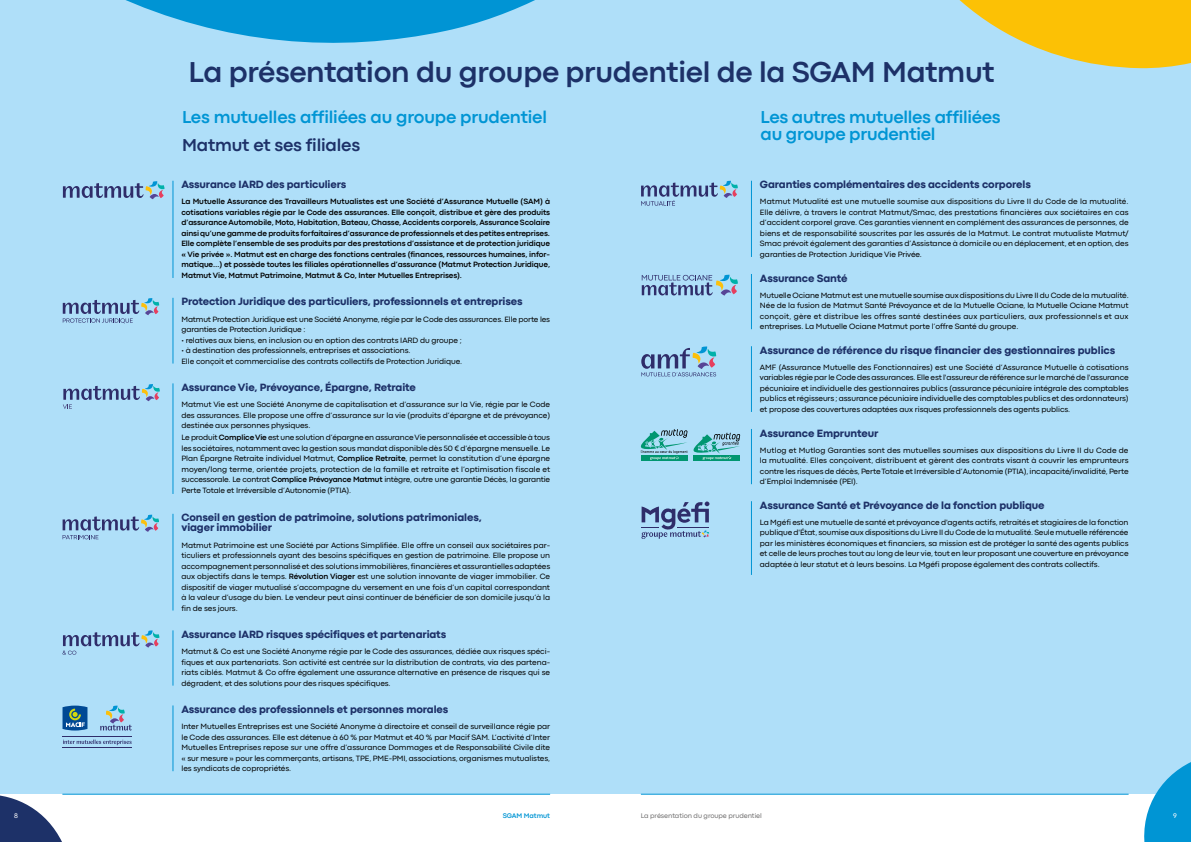
<style>
.page{position:relative;width:1191px;height:842px;background:#fff}
.page>*{position:absolute;margin:0;border:0;box-sizing:border-box;transform-origin:0 0}
.t1{font:700 30px "Codec Pro";letter-spacing:-.01em;color:#1d3168}
.t2{font:700 18px/17px "Codec Pro";letter-spacing:-.015em;color:#0095d4}
.t3{font:700 18px "Codec Pro";letter-spacing:-.01em;color:#1d3168}
.t4{font:800 11px/10px "Codec Pro";letter-spacing:-.01em;color:#1d3168}
.t5{font:8px/10.5px "Codec Pro";letter-spacing:-.01em;color:#000;text-align:justify}
.t6{font:700 8px/10.5px "Codec Pro";letter-spacing:-.01em;color:#000;text-align:justify}
.t7{font:7px "Codec Pro";letter-spacing:-.01em;color:#706f6f}
.t8{font:700 7px "Codec Pro";letter-spacing:-.01em;color:#0095d4}
.t9{font:7px "Codec Pro";color:#fff}
.s1{font-weight:700}
</style>
<div class="page">
<div style="left:0;top:0;width:1191px;height:794px;background:#afdff9"></div>
<div style="left:396px;top:0;width:398px;height:794px;background:#afdff9"></div>
<svg style="left:791px;top:279px;width:6px;height:5px"></svg>
<svg style="left:989px;top:279px;width:6px;height:5px"></svg>
<svg style="left:791px;top:558px;width:6px;height:6px"></svg>
<svg style="left:989px;top:558px;width:6px;height:6px"></svg>
<div style="left:0;top:93px;width:662px;height:701px;background:#afdff9"></div>
<hr style="left:62px;top:794px;width:488px;height:1px;background:#0095d4">
<hr style="left:641px;top:794px;width:487px;height:1px;background:#0095d4">
<svg style="left:0;top:794px;width:67px;height:48px"></svg>
<svg style="left:1137px;top:757px;width:54px;height:85px;background:#4eb6e3"></svg>
<h1 class="t1" style="left:188px;top:54px;width:807px">La présentation du groupe prudentiel de la SGAM Matmut</h1>
<h2 class="t2" style="left:182px;top:108px;width:366px">Les mutuelles affiliées au groupe prudentiel</h2>
<h2 class="t3" style="left:182px;top:135px;width:180px">Matmut et ses filiales</h2>
<h2 class="t2" style="left:760px;top:108px;width:241px">Les autres mutuelles affiliées au groupe prudentiel</h2>
<h3 class="t4" style="left:181px;top:179px;width:166px">Assurance IARD des particuliers</h3>
<p class="t6" style="left:181px;top:196px;width:370px">La Mutuelle Assurance des Travailleurs Mutualistes est une Société d’Assurance Mutuelle (SAM) à cotisations variables régie par le Code des assurances. Elle conçoit, distribue et gère des produits d’assurance Automobile, Moto, Habitation, Bateau, Chasse, Accidents corporels, Assurance Scolaire ainsi qu’une gamme de produits forfaitaires d’assurance de professionnels et des petites entreprises.<br>Elle complète l’ensemble de ses produits par des prestations d’assistance et de protection juridique « Vie privée ». Matmut est en charge des fonctions centrales (finances, ressources humaines, infor&shy;matique…) et possède toutes les filiales opérationnelles d’assurance (Matmut Protection Juridique, Matmut Vie, Matmut Patrimoine, Matmut &amp; Co, Inter Mutuelles Entreprises).</p>
<h3 class="t4" style="left:181px;top:297px;width:342px">Protection Juridique des particuliers, professionnels et entreprises</h3>
<p class="t5" style="left:181px;top:313px;width:370px">Matmut Protection Juridique est une Société Anonyme, régie par le Code des assurances. Elle porte les garanties de Protection Juridique :</p>
<p class="t5" style="left:181px;top:334px;width:282px">• relatives aux biens, en inclusion ou en option des contrats IARD du groupe ;</p>
<p class="t5" style="left:181px;top:345px;width:282px">• à destination des professionnels, entreprises et associations.<br>Elle conçoit et commercialise des contrats collectifs de Protection Juridique.</p>
<h3 class="t4" style="left:181px;top:382px;width:236px">Assurance Vie, Prévoyance, Épargne, Retraite</h3>
<p class="t5" style="left:181px;top:399px;width:370px">Matmut Vie est une Société Anonyme de capitalisation et d’assurance sur la Vie, régie par le Code des assurances. Elle propose une offre d’assurance sur la vie (produits d’épargne et de prévoyance) destinée aux personnes physiques.</p>
<p class="t5" style="left:181px;top:432px;width:370px">Le produit <span class="s1">Complice Vie</span> est une solution d’épargne en assurance Vie personnalisée et accessible à tous les sociétaires, notamment avec la gestion sous mandat disponible dès 50 € d’épargne mensuelle. Le Plan Épargne Retraite individuel Matmut, <span class="s1">Complice Retraite</span>, permet la constitution d’une épargne moyen/long terme, orientée projets, protection de la famille et retraite et l’optimisation fiscale et successorale. Le contrat <span class="s1">Complice Prévoyance Matmut</span> intègre, outre une garantie Décès, la garantie Perte Totale et Irréversible d’Autonomie (PTIA).</p>
<h3 class="t4" style="left:181px;top:513px;width:302px">Conseil en gestion de patrimoine, solutions patrimoniales, viager immobilier</h3>
<p class="t5" style="left:181px;top:539px;width:370px">Matmut Patrimoine est une Société par Actions Simplifiée. Elle offre un conseil aux sociétaires par&shy;ticuliers et professionnels ayant des besoins spécifiques en gestion de patrimoine. Elle propose un accompagnement personnalisé et des solutions immobilières, financières et assurantielles adaptées aux objectifs dans le temps. <span class="s1">Révolution Viager</span> est une solution innovante de viager immobilier. Ce dispositif de viager mutualisé s’accompagne du versement en une fois d’un capital correspondant à la valeur d’usage du bien. Le vendeur peut ainsi continuer de bénéficier de son domicile jusqu’à la fin de ses jours.</p>
<h3 class="t4" style="left:181px;top:629px;width:266px">Assurance IARD risques spécifiques et partenariats</h3>
<p class="t5" style="left:181px;top:646px;width:370px">Matmut &amp; Co est une Société Anonyme régie par le Code des assurances, dédiée aux risques spéci&shy;fiques et aux partenariats. Son activité est centrée sur la distribution de contrats, via des partena&shy;riats ciblés. Matmut &amp; Co offre également une assurance alternative en présence de risques qui se dégradent, et des solutions pour des risques spécifiques.</p>
<h3 class="t4" style="left:181px;top:704px;width:268px">Assurance des professionnels et personnes morales</h3>
<p class="t5" style="left:181px;top:721px;width:370px">Inter Mutuelles Entreprises est une Société Anonyme à directoire et conseil de surveillance régie par le Code des assurances. Elle est détenue à 60 % par Matmut et 40 % par Macif SAM. L’activité d’Inter Mutuelles Entreprises repose sur une offre d’assurance Dommages et de Responsabilité Civile dite « sur mesure » pour les commerçants, artisans, TPE, PME-PMI, associations, organismes mutualistes, les syndicats de copropriétés.</p>
<h3 class="t4" style="left:760px;top:179px;width:272px">Garanties complémentaires des accidents corporels</h3>
<p class="t5" style="left:760px;top:196px;width:370px">Matmut Mutualité est une mutuelle soumise aux dispositions du Livre II du Code de la mutualité.<br>Elle délivre, à travers le contrat Matmut/Smac, des prestations financières aux sociétaires en cas d’accident corporel grave. Ces garanties viennent en complément des assurances de personnes, de biens et de responsabilité souscrites par les assurés de la Matmut. Le contrat mutualiste Matmut/ Smac prévoit également des garanties d’Assistance à domicile ou en déplacement, et en option, des garanties de Protection Juridique Vie Privée.</p>
<h3 class="t4" style="left:760px;top:273px;width:89px">Assurance Santé</h3>
<p class="t5" style="left:760px;top:290px;width:370px">Mutuelle Ociane Matmut est une mutuelle soumise aux dispositions du Livre II du Code de la mutualité.<br>Née de la fusion de Matmut Santé Prévoyance et de la Mutuelle Ociane, la Mutuelle Ociane Matmut conçoit, gère et distribue les offres santé destinées aux particuliers, aux professionnels et aux entreprises. La Mutuelle Ociane Matmut porte l’offre Santé du groupe.</p>
<h3 class="t4" style="left:760px;top:345px;width:357px">Assurance de référence du risque financier des gestionnaires publics</h3>
<p class="t5" style="left:760px;top:362px;width:370px">AMF (Assurance Mutuelle des Fonctionnaires) est une Société d’Assurance Mutuelle à cotisations variables régie par le Code des assurances. Elle est l'assureur de référence sur le marché de l'assurance pécuniaire et individuelle des gestionnaires publics (assurance pécuniaire intégrale des comptables publics et régisseurs ; assurance pécuniaire individuelle des comptables publics et des ordonnateurs) et propose des couvertures adaptées aux risques professionnels des agents publics.</p>
<h3 class="t4" style="left:760px;top:428px;width:120px">Assurance Emprunteur</h3>
<p class="t5" style="left:760px;top:445px;width:370px">Mutlog et Mutlog Garanties sont des mutuelles soumises aux dispositions du Livre II du Code de la mutualité. Elles conçoivent, distribuent et gèrent des contrats visant à couvrir les emprunteurs contre les risques de décès, Perte Totale et Irréversible d’Autonomie (PTIA), incapacité/invalidité, Perte d’Emploi Indemnisée (PEI).</p>
<h3 class="t4" style="left:760px;top:500px;width:286px">Assurance Santé et Prévoyance de la fonction publique</h3>
<p class="t5" style="left:760px;top:517px;width:370px">La Mgéfi est une mutuelle de santé et prévoyance d'agents actifs, retraités et stagiaires de la fonction publique d'État, soumise aux dispositions du Livre II du Code de la mutualité. Seule mutuelle référencée par les ministères économiques et financiers, sa mission est de protéger la santé des agents publics et celle de leurs proches tout au long de leur vie, tout en leur proposant une couverture en prévoyance adaptée à leur statut et à leurs besoins. La Mgéfi propose également des contrats collectifs.</p>
<p class="t9" style="left:14px;top:812px;width:5px">8</p>
<p class="t8" style="left:503px;top:812px;width:49px">SGAM Matmut</p>
<p class="t7" style="left:641px;top:812px;width:123px">La présentation du groupe prudentiel</p>
<p class="t9" style="left:1173px;top:812px;width:5px">9</p>
</div>
